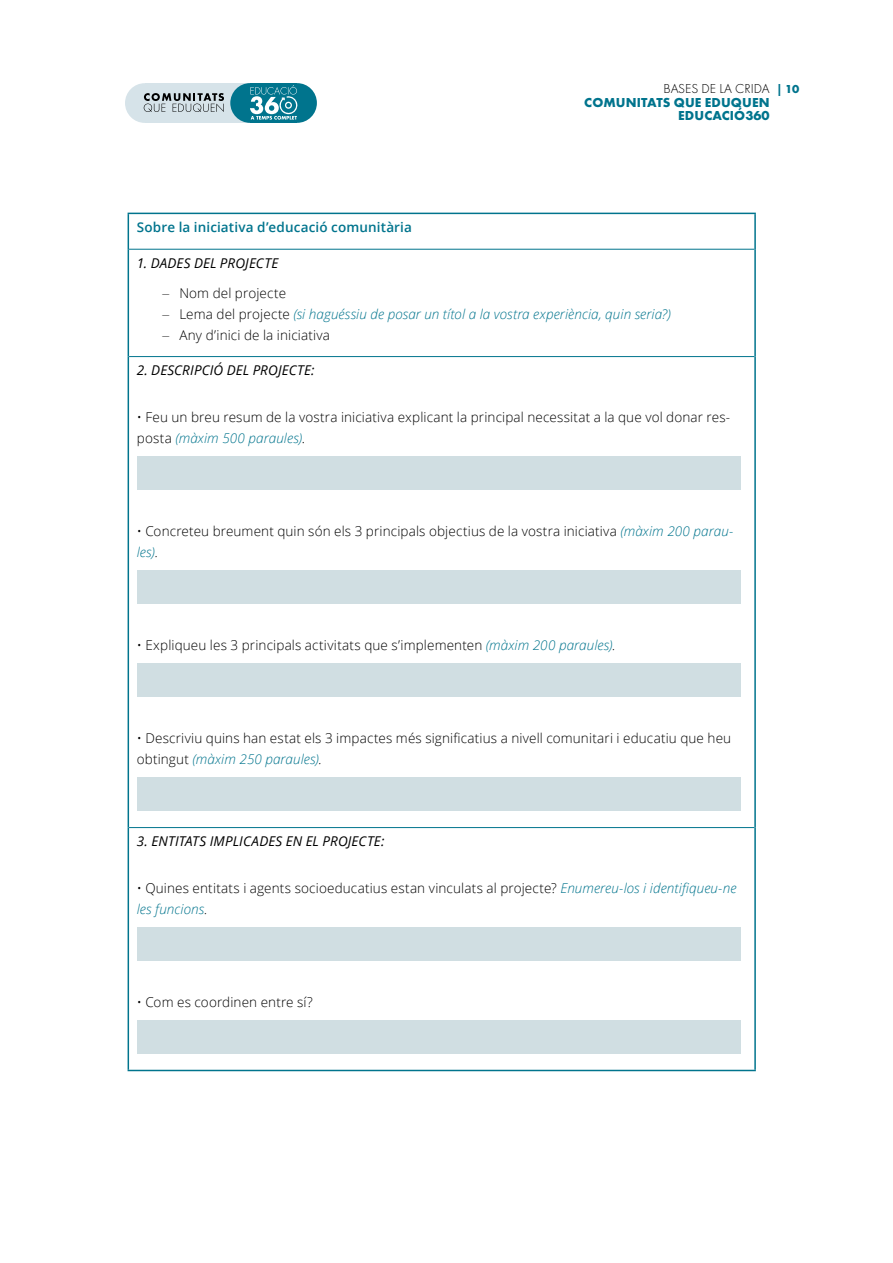
<style>
.page{position:relative;width:893px;height:1263px;background:#fff}
.page>*{position:absolute;margin:0;border:0;box-sizing:border-box;transform-origin:0 0}
.t1{font:300 13.5px/21px "Open Sans";letter-spacing:.01em;color:#000}
.t2{font:italic 13.5px "Open Sans";letter-spacing:.01em;color:#000}
.t3{font:italic 300 13.5px "Open Sans";letter-spacing:.005em;color:#00748d}
.t4{font:600 13.5px "Open Sans";letter-spacing:.01em;color:#00748d}
.t5{font:700 13.5px/13.5px "Futura PT";letter-spacing:.01em;color:#00748d;text-align:right}
.t6{font:300 13.5px "Futura PT";color:#000}
.t7{font:700 12px "Futura PT";color:#00748d}
.s1{font-family:"Gill Sans Std"}
.s2{font-family:"Gill Sans Std";font-style:normal;color:#000}
.s3{font-style:normal;color:#000}
.s4{font-style:italic;color:#00748d}
.s5{font-style:italic}
</style>
<div class="page">
<div style="left:145px;top:83px;width:106px;height:40px;background:#d6e3e9"></div>
<div style="left:250px;top:83px;width:47px;height:40px;background:#00748d"></div>
<div style="left:230px;top:83px;width:40px;height:40px;background:#00748d;border-radius:50%"></div>
<div style="left:277px;top:83px;width:40px;height:40px;background:#00748d;border-radius:50%"></div>
<div style="left:125px;top:83px;width:39px;height:40px;background:#d6e3e9;border-radius:50%"></div>
<svg style="left:250px;top:85px;width:48px;height:35px"></svg>
<svg style="left:144px;top:93px;width:80px;height:19px"></svg>
<hr style="left:754px;top:214px;width:2px;height:35px;background:#00748d">
<hr style="left:754px;top:249px;width:2px;height:108px;background:#00748d">
<hr style="left:754px;top:357px;width:2px;height:470px;background:#00748d">
<hr style="left:754px;top:827px;width:2px;height:243px;background:#00748d">
<hr style="left:128px;top:213px;width:628px;height:1px;background:#00748d">
<hr style="left:128px;top:214px;width:1px;height:35px;background:#00748d">
<hr style="left:128px;top:249px;width:1px;height:108px;background:#00748d">
<hr style="left:128px;top:357px;width:1px;height:470px;background:#00748d">
<hr style="left:128px;top:827px;width:1px;height:243px;background:#00748d">
<hr style="left:129px;top:249px;width:625px;height:1px;background:#00748d">
<hr style="left:129px;top:356px;width:625px;height:1px;background:#00748d">
<hr style="left:129px;top:827px;width:625px;height:1px;background:#00748d">
<hr style="left:128px;top:1070px;width:628px;height:1px;background:#00748d">
<div style="left:137px;top:456px;width:604px;height:33px;background:#d0dee2"></div>
<div style="left:137px;top:570px;width:604px;height:33px;background:#d0dee2"></div>
<div style="left:137px;top:663px;width:604px;height:33px;background:#d0dee2"></div>
<div style="left:137px;top:777px;width:604px;height:33px;background:#d0dee2"></div>
<div style="left:137px;top:926px;width:604px;height:34px;background:#d0dee2"></div>
<div style="left:137px;top:1020px;width:604px;height:33px;background:#d0dee2"></div>
<p class="t6" style="left:664px;top:81px;width:108px">BASES DE LA CRIDA</p>
<p class="t5" style="left:584px;top:95px;width:187px">COMUNITATS QUE EDUQUEN<br>EDUCACIÓ360</p>
<p class="t7" style="left:776px;top:82px;width:24px">| 10</p>
<p class="t4" style="left:137px;top:218px;width:277px">Sobre la iniciativa d’educació comunitària</p>
<p class="t2" style="left:137px;top:254px;width:143px">1. DADES DEL PROJECTE</p>
<p class="t1" style="left:162px;top:282px;width:125px"><span class="s1">–</span> Nom del projecte</p>
<p class="t3" style="left:162px;top:304px;width:510px"><span class="s2">–</span> <span class="s3">Lema del projecte</span> (si haguéssiu de posar un títol a la vostra experiència, quin seria?)</p>
<p class="t1" style="left:162px;top:324px;width:169px"><span class="s1">–</span> Any d’inici de la iniciativa</p>
<p class="t2" style="left:137px;top:361px;width:179px">2. DESCRIPCIÓ DEL PROJECTE:</p>
<p class="t1" style="left:137px;top:406px;width:595px">• Feu un breu resum de la vostra iniciativa explicant la principal necessitat a la que vol donar res&shy;posta <span class="s4">(màxim 500 paraules)</span>.</p>
<p class="t1" style="left:137px;top:520px;width:598px">• Concreteu breument quin són els 3 principals objectius de la vostra iniciativa <span class="s4">(màxim 200 parau&shy;les)</span><span class="s5">.</span></p>
<p class="t1" style="left:137px;top:634px;width:480px">• Expliqueu les 3 principals activitats que s’implementen <span class="s4">(màxim 200 paraules)</span><span class="s5">.</span></p>
<p class="t1" style="left:137px;top:727px;width:596px">• Descriviu quins han estat els 3 impactes més significatius a nivell comunitari i educatiu que heu obtingut <span class="s4">(màxim 250 paraules)</span><span class="s5">.</span></p>
<p class="t2" style="left:137px;top:832px;width:249px">3. ENTITATS IMPLICADES EN EL PROJECTE:</p>
<p class="t1" style="left:137px;top:877px;width:601px">• Quines entitats i agents socioeducatius estan vinculats al projecte? <span class="s4">Enumereu-los i identifiqueu-ne les funcions</span><span class="s5">.</span></p>
<p class="t1" style="left:137px;top:991px;width:178px">• Com es coordinen entre sí?</p>
</div>
